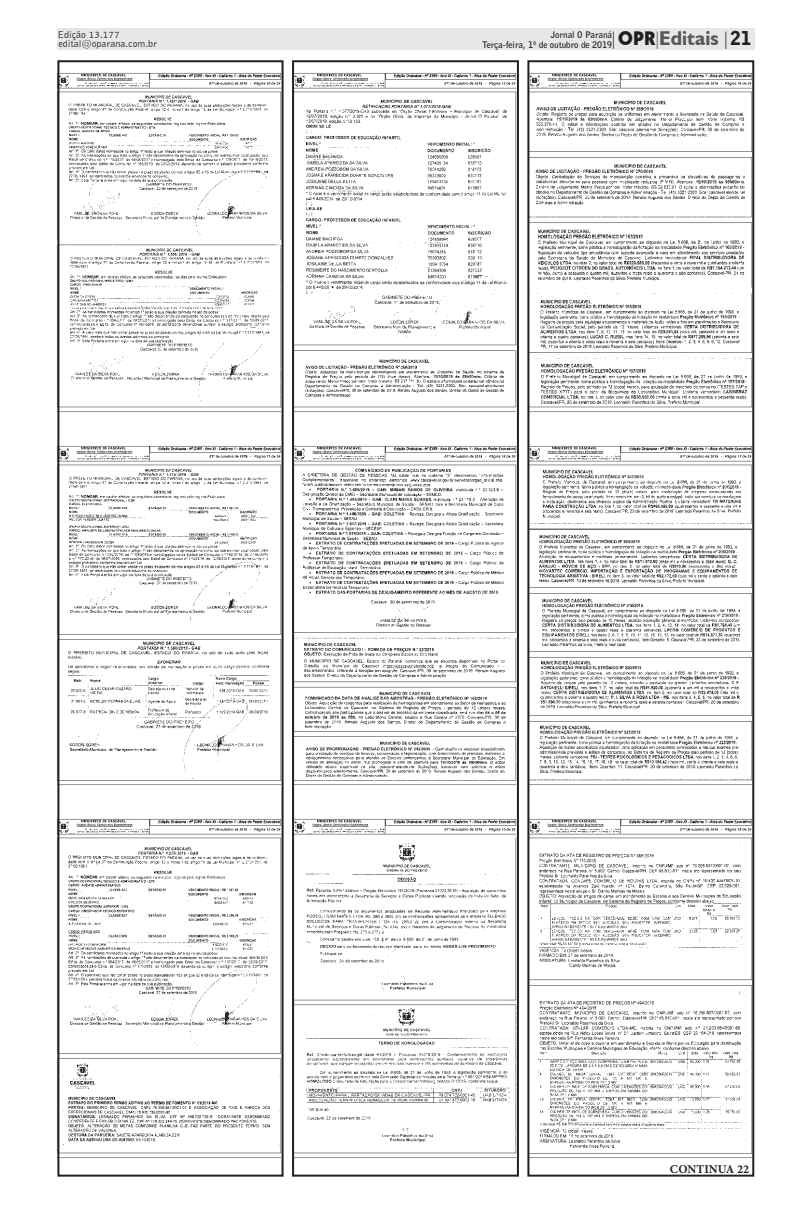
<style>
.page{position:relative;width:811px;height:1205px;background:#fff}
.page>*{position:absolute;margin:0;border:0;box-sizing:border-box;transform-origin:0 0}
.t1{font:700 20px "Humanist 521 BT";color:#57585a}
.t2{font:700 12px "Minion Pro";letter-spacing:.01em;color:#231f20}
.t3{font:10px "Bell Gothic BT";color:#231f20}
.t4{font:700 9px "Bell Gothic BT";color:#231f20}
.s1{font-family:"Times New Roman";font-weight:400;font-size:19px;color:#231f20}
.s2{font-family:"Geometric 231 BT Heavy C";font-weight:400;font-size:19px;color:#231f20}
.s3{font-family:"Times New Roman";font-weight:400;font-size:19px}
.s4{font-family:"Bell Gothic BT";font-weight:900;font-size:19px;color:#231f20}
</style>
<div class="page">
<div style="left:57px;top:28px;width:697px;height:22px;background:#e6e7e9"></div>
<img style="left:57px;top:72px;width:226px;height:340px">
<img style="left:57px;top:445px;width:226px;height:341px">
<img style="left:57px;top:819px;width:226px;height:340px">
<img style="left:292px;top:72px;width:227px;height:340px">
<img style="left:292px;top:445px;width:227px;height:341px">
<img style="left:292px;top:819px;width:227px;height:340px">
<img style="left:527px;top:72px;width:227px;height:340px">
<img style="left:527px;top:445px;width:227px;height:341px">
<img style="left:527px;top:819px;width:227px;height:340px">
<p class="t4" style="left:58px;top:28px;width:68px">Edição nº 11.857</p>
<h1 class="t1" style="left:612px;top:26px;width:141px"><span class="s1">|</span><span class="s2">OPR</span><span class="s3">|</span>Editais <span class="s1">|</span><span class="s4">21</span></h1>
<p class="t3" style="left:57px;top:28px;width:64px">Edição 13.177</p>
<p class="t4" style="left:551px;top:29px;width:63px">Jornal O Paraná</p>
<p class="t3" style="left:58px;top:37px;width:100px">edital@oparana.com.br</p>
<p class="t4" style="left:482px;top:38px;width:131px">Terça-feira, 1º de outubro de 2019</p>
<h2 class="t2" style="left:670px;top:1160px;width:81px">CONTINUA 22</h2>
</div>
